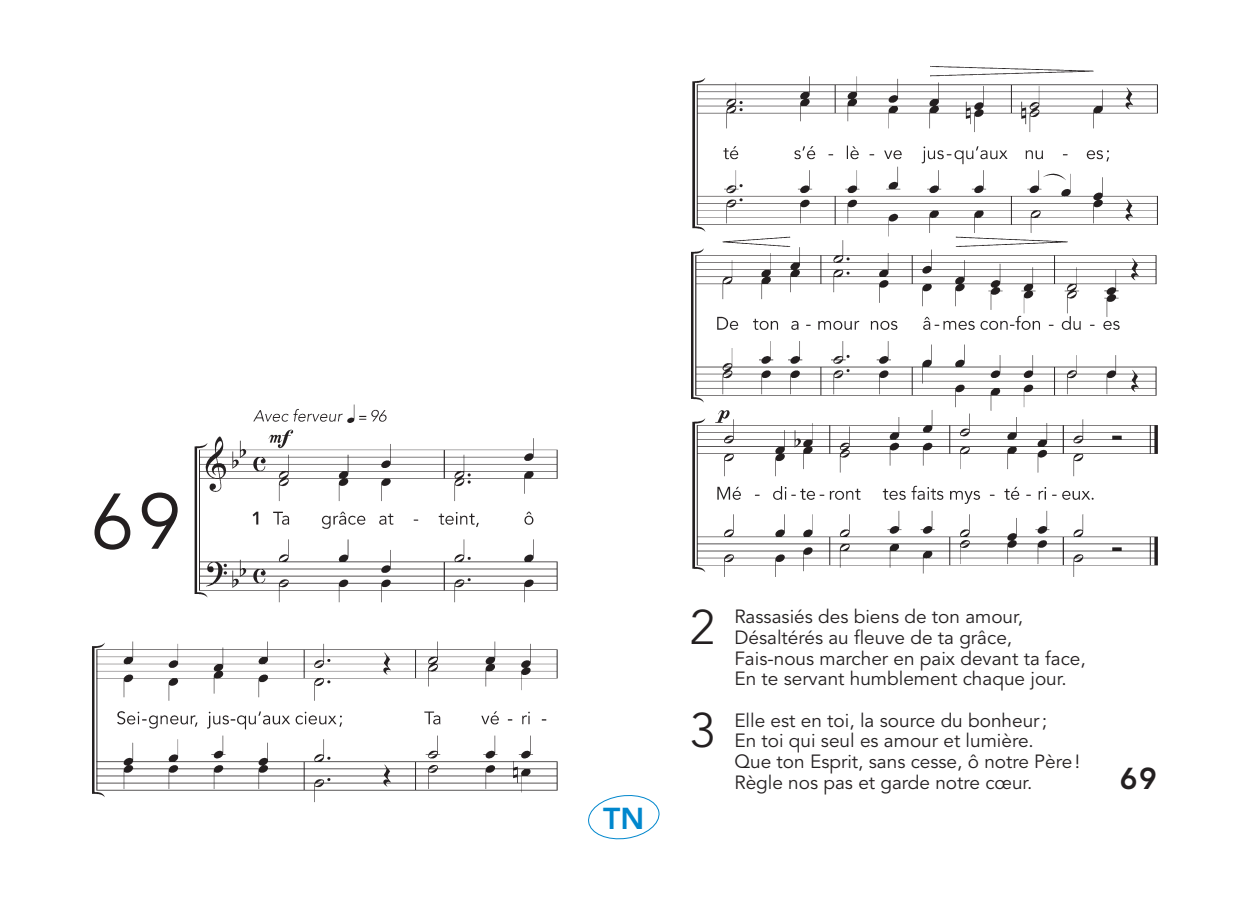
<style>
.page{position:relative;width:1248px;height:910px;background:#fff}
.page>*{position:absolute;margin:0;border:0;box-sizing:border-box;transform-origin:0 0}
.t1{font:78px "Avenir LT Pro";color:#231f20}
.t2{font:300 48.2px "Avenir LT Pro";color:#231f20}
.t3{font:800 30px "Avenir LT Pro";color:#0087cd}
.t4{font:800 30px "Avenir LT Pro";color:#231f20}
.t5{font:19px/20.6px "Avenir LT Pro";color:#231f20}
</style>
<div class="page">
<img style="left:92px;top:66px;width:1066px;height:737px">
<svg style="left:587px;top:793px;width:73px;height:47px"></svg>
<h1 class="t1" style="left:91px;top:475px;width:92px">69</h1>
<h3 class="t3" style="left:603px;top:800px;width:43px">TN</h3>
<h2 class="t2" style="left:690px;top:598px;width:27px">2</h2>
<p class="t5" style="left:734px;top:606px;width:353px">Rassasiés des biens de ton amour, Désaltérés au fleuve de ta grâce, Fais-nous marcher en paix devant ta face, En te servant humblement chaque jour.</p>
<h2 class="t2" style="left:690px;top:702px;width:27px">3</h2>
<p class="t5" style="left:734px;top:710px;width:347px">Elle est en toi, la source du bonheur;<br>En toi qui seul es amour et lumière.<br>Que ton Esprit, sans cesse, ô notre Père!<br>Règle nos pas et garde notre cœur.</p>
<h3 class="t4" style="left:1120px;top:760px;width:39px">69</h3>
</div>
